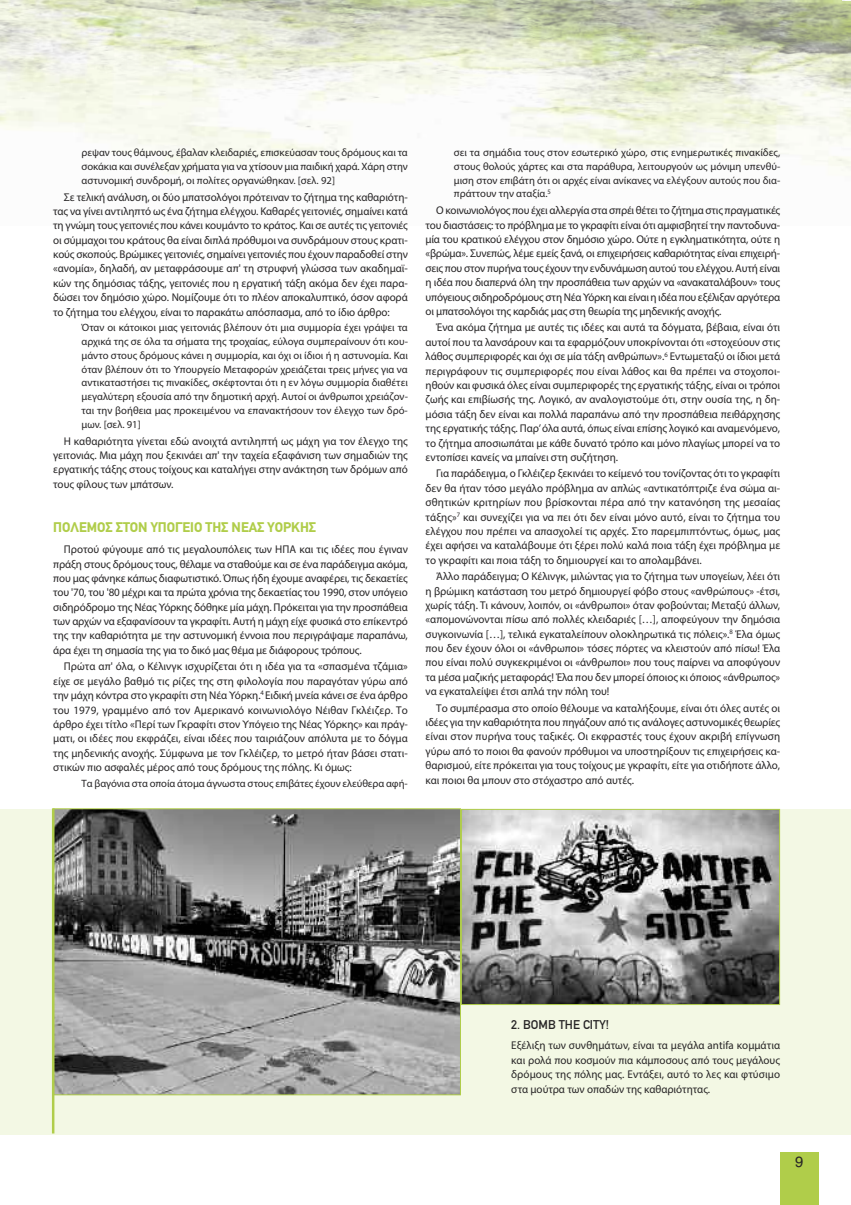
<style>
.page{position:relative;width:851px;height:1205px;background:#fff}
.page>*{position:absolute;margin:0;border:0;box-sizing:border-box;transform-origin:0 0}
.t1{font:15px "Helvetica";color:#272526}
.t2{font:700 13.75px "CF Din";color:#b0cd4a}
.t3{font:12.5px "CF Din";color:#272526}
.t4{font:11.25px/14.4px "Myriad Pro";letter-spacing:-.005em;color:#272526;text-align:justify}
.t5{font:10.62px/13.8px "Myriad Pro";color:#272526;text-align:justify}
</style>
<div class="page">
<img style="left:0;top:0;width:850px;height:140px">
<div style="left:0;top:809px;width:850px;height:325px;background:#f3f8e4"></div>
<div style="left:780px;top:1152px;width:38px;height:53px;background:#b0cd4a"></div>
<img style="left:463px;top:811px;width:315px;height:192px">
<div style="left:461px;top:809px;width:319px;height:196px;border:1px solid #b0cd4a"></div>
<img style="left:55px;top:810px;width:404px;height:283px">
<div style="left:53px;top:808px;width:408px;height:287px;border:1px solid #b0cd4a"></div>
<hr style="left:52px;top:808px;width:2px;height:325px;background:#b0cd4a">
<p class="t5" style="left:81px;top:147px;width:328px">ρεψαν τους θάμνους, έβαλαν κλειδαριές, επισκεύασαν τους δρόμους και τα σοκάκια και συνέλεξαν χρήματα για να χτίσουν μια παιδική χαρά. Χάρη στην αστυνομική συνδρομή, οι πολίτες οργανώθηκαν. [σελ. 92]</p>
<p class="t4" style="left:53px;top:190px;width:356px;text-indent:11px">Σε τελική ανάλυση, οι δύο μπατσολόγοι πρότειναν το ζήτημα της καθαριότη&shy;τας να γίνει αντιληπτό ως ένα ζήτημα ελέγχου. Καθαρές γειτονιές, σημαίνει κατά τη γνώμη τους γειτονιές που κάνει κουμάντο το κράτος. Και σε αυτές τις γειτονιές οι σύμμαχοι του κράτους θα είναι διπλά πρόθυμοι να συνδράμουν στους κρατι&shy;κούς σκοπούς. Βρώμικες γειτονιές, σημαίνει γειτονιές που έχουν παραδοθεί στην «ανομία», δηλαδή, αν μεταφράσουμε απ' τη στρυφνή γλώσσα των ακαδημαϊ&shy;κών της δημόσιας τάξης, γειτονιές που η εργατική τάξη ακόμα δεν έχει παρα&shy;δώσει τον δημόσιο χώρο. Νομίζουμε ότι το πλέον αποκαλυπτικό, όσον αφορά το ζήτημα του ελέγχου, είναι το παρακάτω απόσπασμα, από το ίδιο άρθρο:</p>
<p class="t5" style="left:81px;top:322px;width:328px">Όταν οι κάτοικοι μιας γειτονιάς βλέπουν ότι μια συμμορία έχει γράψει τα αρχικά της σε όλα τα σήματα της τροχαίας, εύλογα συμπεραίνουν ότι κου&shy;μάντο στους δρόμους κάνει η συμμορία, και όχι οι ίδιοι ή η αστυνομία. Και όταν βλέπουν ότι το Υπουργείο Μεταφορών χρειάζεται τρεις μήνες για να αντικαταστήσει τις πινακίδες, σκέφτονται ότι η εν λόγω συμμορία διαθέτει μεγαλύτερη εξουσία από την δημοτική αρχή. Αυτοί οι άνθρωποι χρειάζον&shy;ται την βοήθεια μας προκειμένου να επανακτήσουν τον έλεγχο των δρό&shy;μων. [σελ. 91]</p>
<p class="t4" style="left:53px;top:434px;width:356px;text-indent:11px">Η καθαριότητα γίνεται εδώ ανοιχτά αντιληπτή ως μάχη για τον έλεγχο της γειτονιάς. Μια μάχη που ξεκινάει απ' την ταχεία εξαφάνιση των σημαδιών της εργατικής τάξης στους τοίχους και καταλήγει στην ανάκτηση των δρόμων από τους φίλους των μπάτσων.</p>
<p class="t2" style="left:53px;top:519px;width:264px">ΠΟΛΕΜΟΣ ΣΤΟΝ ΥΠΟΓΕΙΟ ΤΗΣ ΝΕΑΣ ΥΟΡΚΗΣ</p>
<p class="t4" style="left:53px;top:543px;width:356px;text-indent:11px">Προτού φύγουμε από τις μεγαλουπόλεις των ΗΠΑ και τις ιδέες που έγιναν πράξη στους δρόμους τους, θέλαμε να σταθούμε και σε ένα παράδειγμα ακόμα, που μας φάνηκε κάπως διαφωτιστικό. Όπως ήδη έχουμε αναφέρει, τις δεκαετίες του '70, του '80 μέχρι και τα πρώτα χρόνια της δεκαετίας του 1990, στον υπόγειο σιδηρόδρομο της Νέας Υόρκης δόθηκε μία μάχη. Πρόκειται για την προσπάθεια των αρχών να εξαφανίσουν τα γκραφίτι. Αυτή η μάχη είχε φυσικά στο επίκεντρό της την καθαριότητα με την αστυνομική έννοια που περιγράψαμε παραπάνω, άρα έχει τη σημασία της για το δικό μας θέμα με διάφορους τρόπους.</p>
<p class="t4" style="left:53px;top:660px;width:356px;text-indent:11px">Πρώτα απ' όλα, ο Κέλινγκ ισχυρίζεται ότι η ιδέα για τα «σπασμένα τζάμια» είχε σε μεγάλο βαθμό τις ρίζες της στη φιλολογία που παραγόταν γύρω από την μάχη κόντρα στο γκραφίτι στη Νέα Υόρκη.<sup>4</sup> Ειδική μνεία κάνει σε ένα άρθρο του 1979, γραμμένο από τον Αμερικανό κοινωνιολόγο Νέιθαν Γκλέιζερ. Το άρθρο έχει τίτλο «Περί των Γκραφίτι στον Υπόγειο της Νέας Υόρκης» και πράγ&shy;ματι, οι ιδέες που εκφράζει, είναι ιδέες που ταιριάζουν απόλυτα με το δόγμα της μηδενικής ανοχής. Σύμφωνα με τον Γκλέιζερ, το μετρό ήταν βάσει στατι&shy;στικών πιο ασφαλές μέρος από τους δρόμους της πόλης. Κι όμως:</p>
<p class="t5" style="left:81px;top:777px;width:328px">Τα βαγόνια στα οποία άτομα άγνωστα στους επιβάτες έχουν ελεύθερα αφή-</p>
<p class="t5" style="left:454px;top:147px;width:328px">σει τα σημάδια τους στον εσωτερικό χώρο, στις ενημερωτικές πινακίδες, στους θολούς χάρτες και στα παράθυρα, λειτουργούν ως μόνιμη υπενθύ&shy;μιση στον επιβάτη ότι οι αρχές είναι ανίκανες να ελέγξουν αυτούς που δια&shy;πράττουν την αταξία.<sup>5</sup></p>
<p class="t4" style="left:425px;top:204px;width:356px;text-indent:11px">Ο κοινωνιολόγος που έχει αλλεργία στα σπρέι θέτει το ζήτημα στις πραγματικές του διαστάσεις: το πρόβλημα με το γκραφίτι είναι ότι αμφισβητεί την παντοδυνα&shy;μία του κρατικού ελέγχου στον δημόσιο χώρο. Ούτε η εγκληματικότητα, ούτε η «βρώμα». Συνεπώς, λέμε εμείς ξανά, οι επιχειρήσεις καθαριότητας είναι επιχειρή&shy;σεις που στον πυρήνα τους έχουν την ενδυνάμωση αυτού του ελέγχου. Αυτή είναι η ιδέα που διαπερνά όλη την προσπάθεια των αρχών να «ανακαταλάβουν» τους υπόγειους σιδηροδρόμους στη Νέα Υόρκη και είναι η ιδέα που εξέλιξαν αργότερα οι μπατσολόγοι της καρδιάς μας στη θεωρία της μηδενικής ανοχής.</p>
<p class="t4" style="left:425px;top:321px;width:356px;text-indent:11px">Ένα ακόμα ζήτημα με αυτές τις ιδέες και αυτά τα δόγματα, βέβαια, είναι ότι αυτοί που τα λανσάρουν και τα εφαρμόζουν υποκρίνονται ότι «στοχεύουν στις λάθος συμπεριφορές και όχι σε μία τάξη ανθρώπων».<sup>6</sup> Εντωμεταξύ οι ίδιοι μετά περιγράφουν τις συμπεριφορές που είναι λάθος και θα πρέπει να στοχοποι&shy;ηθούν και φυσικά όλες είναι συμπεριφορές της εργατικής τάξης, είναι οι τρόποι ζωής και επιβίωσής της. Λογικό, αν αναλογιστούμε ότι, στην ουσία της, η δη&shy;μόσια τάξη δεν είναι και πολλά παραπάνω από την προσπάθεια πειθάρχησης της εργατικής τάξης. Παρ’όλα αυτά, όπως είναι επίσης λογικό και αναμενόμενο, το ζήτημα αποσιωπάται με κάθε δυνατό τρόπο και μόνο πλαγίως μπορεί να το εντοπίσει κανείς να μπαίνει στη συζήτηση.</p>
<p class="t4" style="left:425px;top:467px;width:356px;text-indent:11px">Για παράδειγμα, ο Γκλέιζερ ξεκινάει το κείμενό του τονίζοντας ότι το γκραφίτι δεν θα ήταν τόσο μεγάλο πρόβλημα αν απλώς «αντικατόπτριζε ένα σώμα αι&shy;σθητικών κριτηρίων που βρίσκονται πέρα από την κατανόηση της μεσαίας τάξης»<sup>7</sup> και συνεχίζει για να πει ότι δεν είναι μόνο αυτό, είναι το ζήτημα του ελέγχου που πρέπει να απασχολεί τις αρχές. Στο παρεμπιπτόντως, όμως, μας έχει αφήσει να καταλάβουμε ότι ξέρει πολύ καλά ποια τάξη έχει πρόβλημα με το γκραφίτι και ποια τάξη το δημιουργεί και το απολαμβάνει.</p>
<p class="t4" style="left:425px;top:570px;width:356px;text-indent:11px">Άλλο παράδειγμα; Ο Κέλινγκ, μιλώντας για το ζήτημα των υπογείων, λέει ότι η βρώμικη κατάσταση του μετρό δημιουργεί φόβο στους «ανθρώπους» -έτσι, χωρίς τάξη. Τι κάνουν, λοιπόν, οι «άνθρωποι» όταν φοβούνται; Μεταξύ άλλων, «απομονώνονται πίσω από πολλές κλειδαριές […], αποφεύγουν την δημόσια συγκοινωνία […], τελικά εγκαταλείπουν ολοκληρωτικά τις πόλεις».<sup>8</sup> Έλα όμως που δεν έχουν όλοι οι «άνθρωποι» τόσες πόρτες να κλειστούν από πίσω! Έλα που είναι πολύ συγκεκριμένοι οι «άνθρωποι» που τους παίρνει να αποφύγουν τα μέσα μαζικής μεταφοράς! Έλα που δεν μπορεί όποιος κι όποιος «άνθρωπος» να εγκαταλείψει έτσι απλά την πόλη του!</p>
<p class="t4" style="left:425px;top:701px;width:356px;text-indent:11px">Το συμπέρασμα στο οποίο θέλουμε να καταλήξουμε, είναι ότι όλες αυτές οι ιδέες για την καθαριότητα που πηγάζουν από τις ανάλογες αστυνομικές θεωρίες είναι στον πυρήνα τους ταξικές. Οι εκφραστές τους έχουν ακριβή επίγνωση γύρω από το ποιοι θα φανούν πρόθυμοι να υποστηρίξουν τις επιχειρήσεις κα&shy;θαρισμού, είτε πρόκειται για τους τοίχους με γκραφίτι, είτε για οτιδήποτε άλλο, και ποιοι θα μπουν στο στόχαστρο από αυτές.</p>
<p class="t3" style="left:511px;top:1018px;width:99px">2. BOMB THE CITY!</p>
<p class="t4" style="left:511px;top:1039px;width:270px">Εξέλιξη των συνθημάτων, είναι τα μεγάλα antifa κομμάτια και ρολά που κοσμούν πια κάμποσους από τους μεγάλους δρόμους της πόλης μας. Εντάξει, αυτό το λες και φτύσιμο στα μούτρα των οπαδών της καθαριότητας.</p>
<h1 class="t1" style="left:795px;top:1153px;width:10px">9</h1>
</div>
